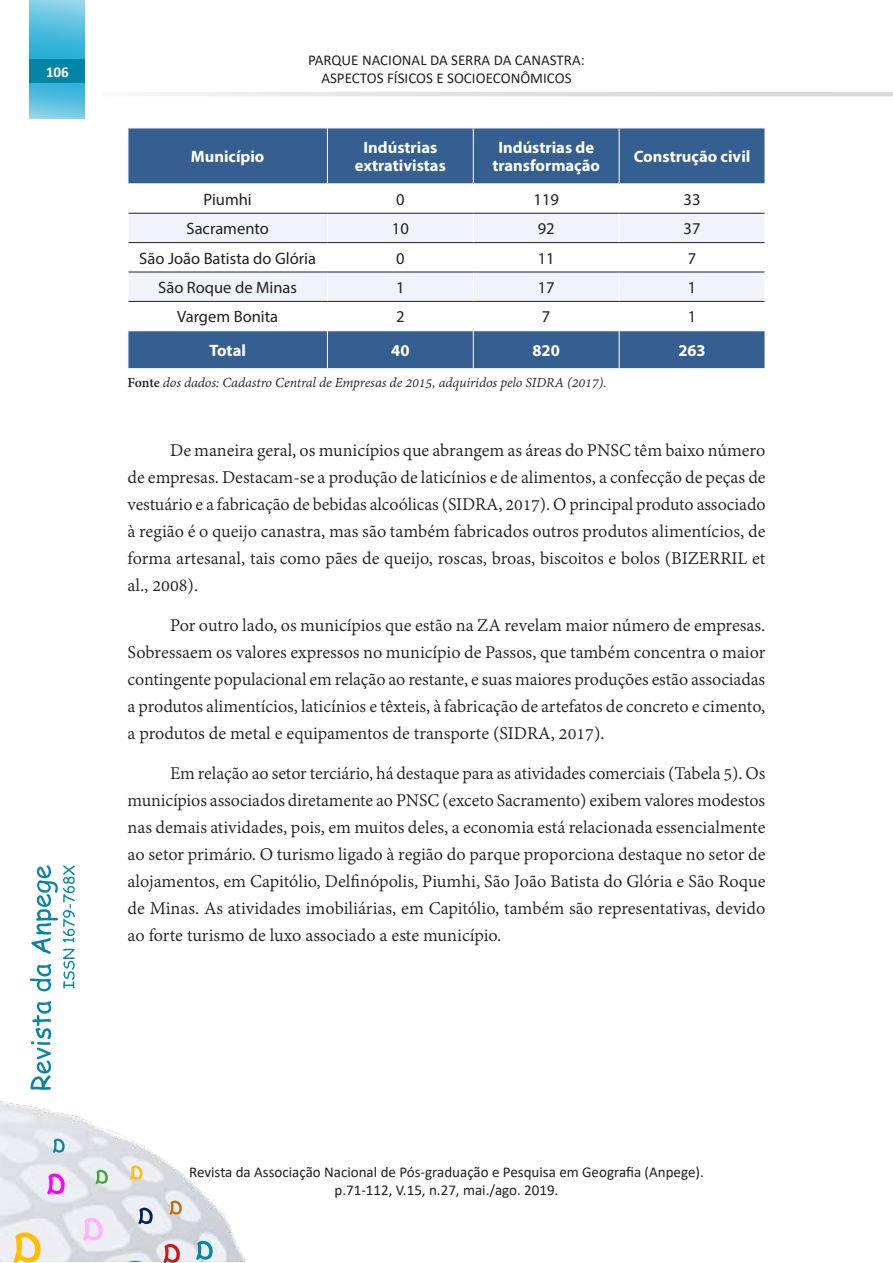
<style>
.page{position:relative;width:893px;height:1263px;background:#fff}
.page>*{position:absolute;margin:0;border:0;box-sizing:border-box;transform-origin:0 0}
.t1{font:19.5px/27px "Adobe Devanagari";color:#231f20;text-align:justify}
.t2{font:16.5px "Myriad Pro";color:#231f20}
.t3{font:700 16.5px/18px "Myriad Pro";color:#fff;text-align:center}
.t4{font:15px/18px "Calibri";color:#231f20;text-align:center}
.t5{font:italic 15px "Adobe Devanagari";letter-spacing:-.005em;color:#231f20}
.t6{font:700 15px "Calibri";color:#fff}
.s1{font-weight:700;font-style:normal}
</style>
<div class="page">
<svg style="left:30px;top:865px;width:45px;height:225px"></svg>
<img style="left:0;top:1101px;width:244px;height:160px">
<svg style="left:130px;top:1166px;width:12px;height:14px"></svg>
<svg style="left:14px;top:1232px;width:27px;height:31px"></svg>
<svg style="left:196px;top:1241px;width:17px;height:19px"></svg>
<svg style="left:170px;top:1200px;width:12px;height:15px"></svg>
<svg style="left:53px;top:1139px;width:12px;height:14px"></svg>
<svg style="left:47px;top:1173px;width:18px;height:21px"></svg>
<svg style="left:163px;top:1244px;width:17px;height:19px"></svg>
<svg style="left:96px;top:1170px;width:12px;height:14px"></svg>
<svg style="left:138px;top:1208px;width:15px;height:16px"></svg>
<svg style="left:83px;top:1218px;width:20px;height:22px"></svg>
<svg style="left:158px;top:92px;width:735px;height:4px;background:#e1e1e1"></svg>
<svg style="left:30px;top:0;width:55px;height:119px;background:#57bfdf"></svg>
<div style="left:30px;top:59px;width:55px;height:24px;background:#0585a5"></div>
<svg style="left:129px;top:129px;width:636px;height:239px;fill:#365f91"></svg>
<svg style="left:129px;top:214px;width:636px;height:87px;fill:#f0f4fa"></svg>
<hr style="left:327px;top:128px;width:1px;height:55px;background:#fff">
<hr style="left:473px;top:128px;width:1px;height:55px;background:#fff">
<hr style="left:619px;top:128px;width:1px;height:55px;background:#fff">
<hr style="left:327px;top:331px;width:1px;height:37px;background:#fff">
<hr style="left:473px;top:331px;width:1px;height:37px;background:#fff">
<hr style="left:619px;top:331px;width:1px;height:37px;background:#fff">
<svg style="left:327px;top:184px;width:1px;height:146px"></svg>
<svg style="left:473px;top:184px;width:1px;height:146px"></svg>
<svg style="left:619px;top:184px;width:1px;height:146px"></svg>
<hr style="left:128px;top:183px;width:199px;height:1px;background:#fff">
<hr style="left:327px;top:183px;width:146px;height:1px;background:#fff">
<hr style="left:473px;top:183px;width:146px;height:1px;background:#fff">
<hr style="left:619px;top:183px;width:146px;height:1px;background:#fff">
<hr style="left:128px;top:330px;width:199px;height:1px;background:#fff">
<hr style="left:327px;top:330px;width:146px;height:1px;background:#fff">
<hr style="left:473px;top:330px;width:146px;height:1px;background:#fff">
<hr style="left:619px;top:330px;width:146px;height:1px;background:#fff">
<hr style="left:128px;top:272px;width:199px;height:1px;background:#231f20">
<hr style="left:327px;top:272px;width:146px;height:1px;background:#231f20">
<hr style="left:473px;top:272px;width:146px;height:1px;background:#231f20">
<hr style="left:619px;top:272px;width:146px;height:1px;background:#231f20">
<hr style="left:128px;top:301px;width:199px;height:1px;background:#231f20">
<hr style="left:327px;top:301px;width:146px;height:1px;background:#231f20">
<hr style="left:473px;top:301px;width:146px;height:1px;background:#231f20">
<hr style="left:619px;top:301px;width:146px;height:1px;background:#231f20">
<hr style="left:128px;top:213px;width:199px;height:1px;background:#231f20">
<hr style="left:327px;top:213px;width:146px;height:1px;background:#231f20">
<hr style="left:473px;top:213px;width:146px;height:1px;background:#231f20">
<hr style="left:619px;top:213px;width:146px;height:1px;background:#231f20">
<hr style="left:128px;top:242px;width:199px;height:1px;background:#231f20">
<hr style="left:327px;top:242px;width:146px;height:1px;background:#231f20">
<hr style="left:473px;top:242px;width:146px;height:1px;background:#231f20">
<hr style="left:619px;top:242px;width:146px;height:1px;background:#231f20">
<hr style="left:128px;top:213px;width:1px;height:30px;background:#fff">
<p class="t6" style="left:46px;top:61px;width:24px">106</p>
<p class="t4" style="left:308px;top:51px;width:278px">PARQUE NACIONAL DA SERRA DA CANASTRA:<br>ASPECTOS FÍSICOS E SOCIOECONÔMICOS</p>
<p class="t3" style="left:191px;top:147px;width:75px">Município</p>
<p class="t3" style="left:355px;top:138px;width:92px">Indústrias extrativistas</p>
<p class="t3" style="left:492px;top:138px;width:109px">Indústrias de transformação</p>
<p class="t3" style="left:634px;top:147px;width:118px">Construção civil</p>
<p class="t2" style="left:204px;top:189px;width:50px">Piumhi</p>
<p class="t2" style="left:396px;top:189px;width:10px">0</p>
<p class="t2" style="left:534px;top:189px;width:27px">119</p>
<p class="t2" style="left:684px;top:189px;width:18px">33</p>
<p class="t2" style="left:187px;top:218px;width:84px">Sacramento</p>
<p class="t2" style="left:392px;top:218px;width:18px">10</p>
<p class="t2" style="left:538px;top:218px;width:18px">92</p>
<p class="t2" style="left:684px;top:218px;width:18px">37</p>
<p class="t2" style="left:139px;top:248px;width:178px">São João Batista do Glória</p>
<p class="t2" style="left:396px;top:248px;width:10px">0</p>
<p class="t2" style="left:538px;top:248px;width:18px">11</p>
<p class="t2" style="left:688px;top:248px;width:10px">7</p>
<p class="t2" style="left:158px;top:277px;width:140px">São Roque de Minas</p>
<p class="t2" style="left:396px;top:277px;width:10px">1</p>
<p class="t2" style="left:538px;top:277px;width:18px">17</p>
<p class="t2" style="left:688px;top:277px;width:10px">1</p>
<p class="t2" style="left:177px;top:307px;width:103px">Vargem Bonita</p>
<p class="t2" style="left:396px;top:307px;width:10px">2</p>
<p class="t2" style="left:542px;top:307px;width:10px">7</p>
<p class="t2" style="left:688px;top:307px;width:10px">1</p>
<p class="t3" style="left:209px;top:341px;width:38px">Total</p>
<p class="t3" style="left:391px;top:341px;width:20px">40</p>
<p class="t3" style="left:532px;top:341px;width:29px">820</p>
<p class="t3" style="left:678px;top:341px;width:29px">263</p>
<p class="t5" style="left:128px;top:374px;width:481px"><span class="s1">Fonte</span> dos dados: Cadastro Central de Empresas de 2015, adquiridos pelo SIDRA (2017).</p>
<p class="t1" style="left:128px;top:438px;width:640px;text-indent:43px">De maneira geral, os municípios que abrangem as áreas do PNSC têm baixo número de empresas. Destacam-se a produção de laticínios e de alimentos, a confecção de peças de vestuário e a fabricação de bebidas alcoólicas (SIDRA, 2017). O principal produto associado à região é o queijo canastra, mas são também fabricados outros produtos alimentícios, de forma artesanal, tais como pães de queijo, roscas, broas, biscoitos e bolos (BIZERRIL et al., 2008).</p>
<p class="t1" style="left:128px;top:613px;width:639px;text-indent:43px">Por outro lado, os municípios que estão na ZA revelam maior número de empresas.<br>Sobressaem os valores expressos no município de Passos, que também concentra o maior contingente populacional em relação ao restante, e suas maiores produções estão associadas a produtos alimentícios, laticínios e têxteis, à fabricação de artefatos de concreto e cimento, a produtos de metal e equipamentos de transporte (SIDRA, 2017).</p>
<p class="t1" style="left:128px;top:761px;width:639px;text-indent:43px">Em relação ao setor terciário, há destaque para as atividades comerciais (Tabela 5). Os municípios associados diretamente ao PNSC (exceto Sacramento) exibem valores modestos nas demais atividades, pois, em muitos deles, a economia está relacionada essencialmente ao setor primário. O turismo ligado à região do parque proporciona destaque no setor de alojamentos, em Capitólio, Delfinópolis, Piumhi, São João Batista do Glória e São Roque de Minas. As atividades imobiliárias, em Capitólio, também são representativas, devido ao forte turismo de luxo associado a este município.</p>
<p class="t4" style="left:189px;top:1163px;width:516px">Revista da Associação Nacional de Pós-graduação e Pesquisa em Geografia (Anpege). p.71-112, V.15, n.27, mai./ago. 2019.</p>
</div>
